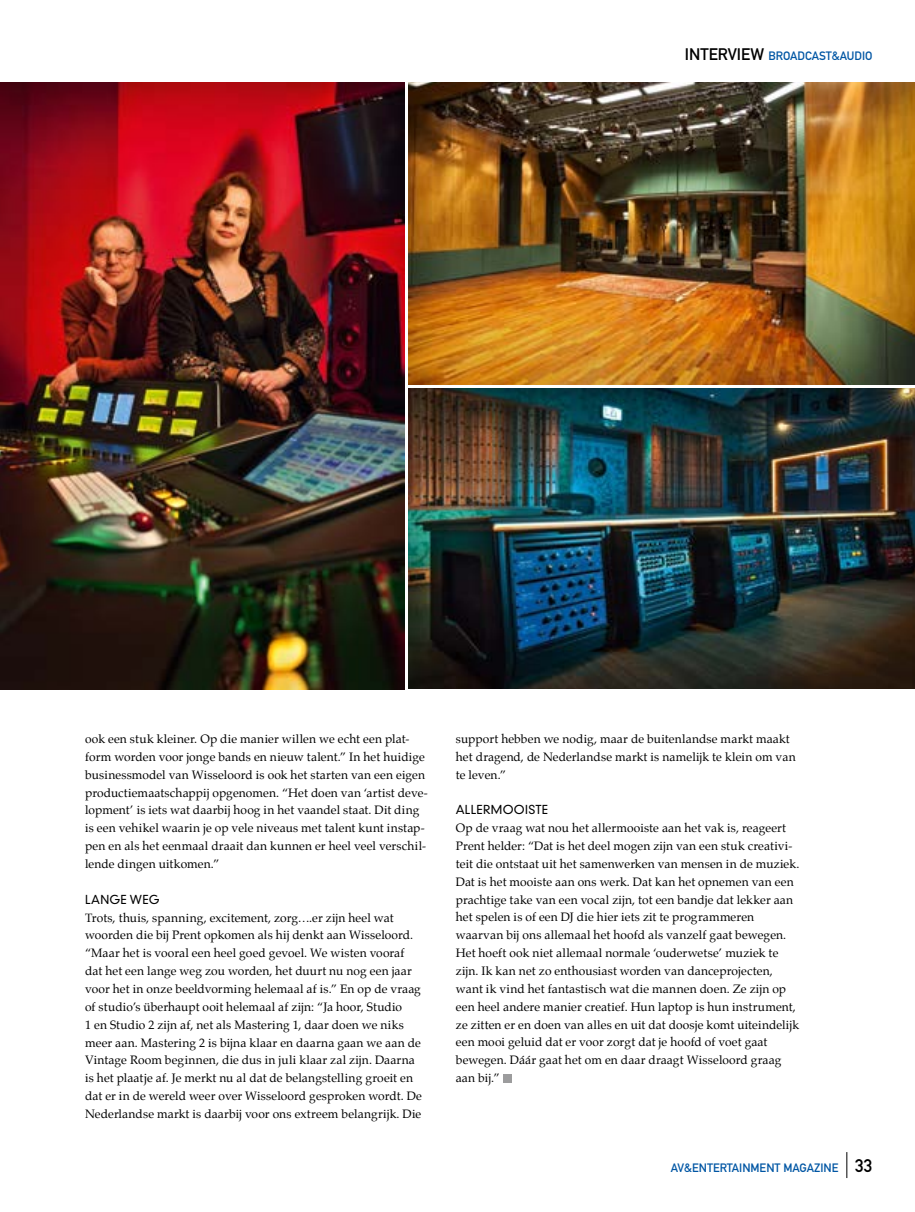
<style>
.page{position:relative;width:915px;height:1212px;background:#fff}
.page>*{position:absolute;margin:0;border:0;box-sizing:border-box;transform-origin:0 0}
.t1{font:12px/17.9px "Palatino";letter-spacing:.01em;color:#000}
.t2{font:12px "DIN Mittelschrift";color:#0056a4}
.t3{font:300 12px "DIN Neuzeit Grotesk";letter-spacing:.02em;color:#000}
.s1{font-size:16.5px;color:#000}
.s2{font-size:18px;color:#000}
</style>
<div class="page">
<div style="left:502px;top:1074px;width:9px;height:8px;background:#9c9c9d"></div>
<img style="left:1px;top:82px;width:403px;height:607px">
<img style="left:408px;top:82px;width:506px;height:303px">
<img style="left:408px;top:389px;width:506px;height:300px">
<img style="left:0;top:0;width:1px;height:1212px">
<svg style="left:846px;top:1152px;width:1px;height:26px"></svg>
<p class="t2" style="left:684px;top:49px;width:189px"><span class="s1">INTERVIEW</span> BROADCAST&amp;AUDIO</p>
<p class="t1" style="left:85px;top:730px;width:344px">ook een stuk kleiner. Op die manier willen we echt een plat&shy;form worden voor jonge bands en nieuw talent.” In het huidige businessmodel van Wisseloord is ook het starten van een eigen productiemaatschappij opgenomen. “Het doen van ‘artist deve&shy;lopment’ is iets wat daarbij hoog in het vaandel staat. Dit ding is een vehikel waarin je op vele niveaus met talent kunt instap&shy;pen en als het eenmaal draait dan kunnen er heel veel verschil&shy;lende dingen uitkomen.”</p>
<p class="t3" style="left:85px;top:892px;width:76px">LANGE WEG</p>
<p class="t1" style="left:85px;top:908px;width:338px">Trots, thuis, spanning, excitement, zorg….er zijn heel wat woorden die bij Prent opkomen als hij denkt aan Wisseloord. “Maar het is vooral een heel goed gevoel. We wisten vooraf dat het een lange weg zou worden, het duurt nu nog een jaar voor het in onze beeldvorming helemaal af is.” En op de vraag of studio’s überhaupt ooit helemaal af zijn: “Ja hoor, Studio<br>1 en Studio 2 zijn af, net als Mastering 1, daar doen we niks meer aan. Mastering 2 is bijna klaar en daarna gaan we aan de Vintage Room beginnen, die dus in juli klaar zal zijn. Daarna is het plaatje af. Je merkt nu al dat de belangstelling groeit en dat er in de wereld weer over Wisseloord gesproken wordt. De Nederlandse markt is daarbij voor ons extreem belangrijk. Die</p>
<p class="t1" style="left:455px;top:730px;width:341px">support hebben we nodig, maar de buitenlandse markt maakt het dragend, de Nederlandse markt is namelijk te klein om van te leven.”</p>
<p class="t3" style="left:455px;top:803px;width:94px">ALLERMOOISTE</p>
<p class="t1" style="left:455px;top:819px;width:345px">Op de vraag wat nou het allermooiste aan het vak is, reageert Prent helder: “Dat is het deel mogen zijn van een stuk creativi&shy;teit die ontstaat uit het samenwerken van mensen in de muziek.<br>Dat is het mooiste aan ons werk. Dat kan het opnemen van een prachtige take van een vocal zijn, tot een bandje dat lekker aan het spelen is of een DJ die hier iets zit te programmeren waarvan bij ons allemaal het hoofd als vanzelf gaat bewegen.<br>Het hoeft ook niet allemaal normale ‘ouderwetse’ muziek te zijn. Ik kan net zo enthousiast worden van danceprojecten, want ik vind het fantastisch wat die mannen doen. Ze zijn op een heel andere manier creatief. Hun laptop is hun instrument, ze zitten er en doen van alles en uit dat doosje komt uiteindelijk een mooi geluid dat er voor zorgt dat je hoofd of voet gaat bewegen. Dáár gaat het om en daar draagt Wisseloord graag aan bij.”</p>
<p class="t2" style="left:670px;top:1161px;width:203px">AV&amp;ENTERTAINMENT MAGAZINE <span class="s2">33</span></p>
</div>
